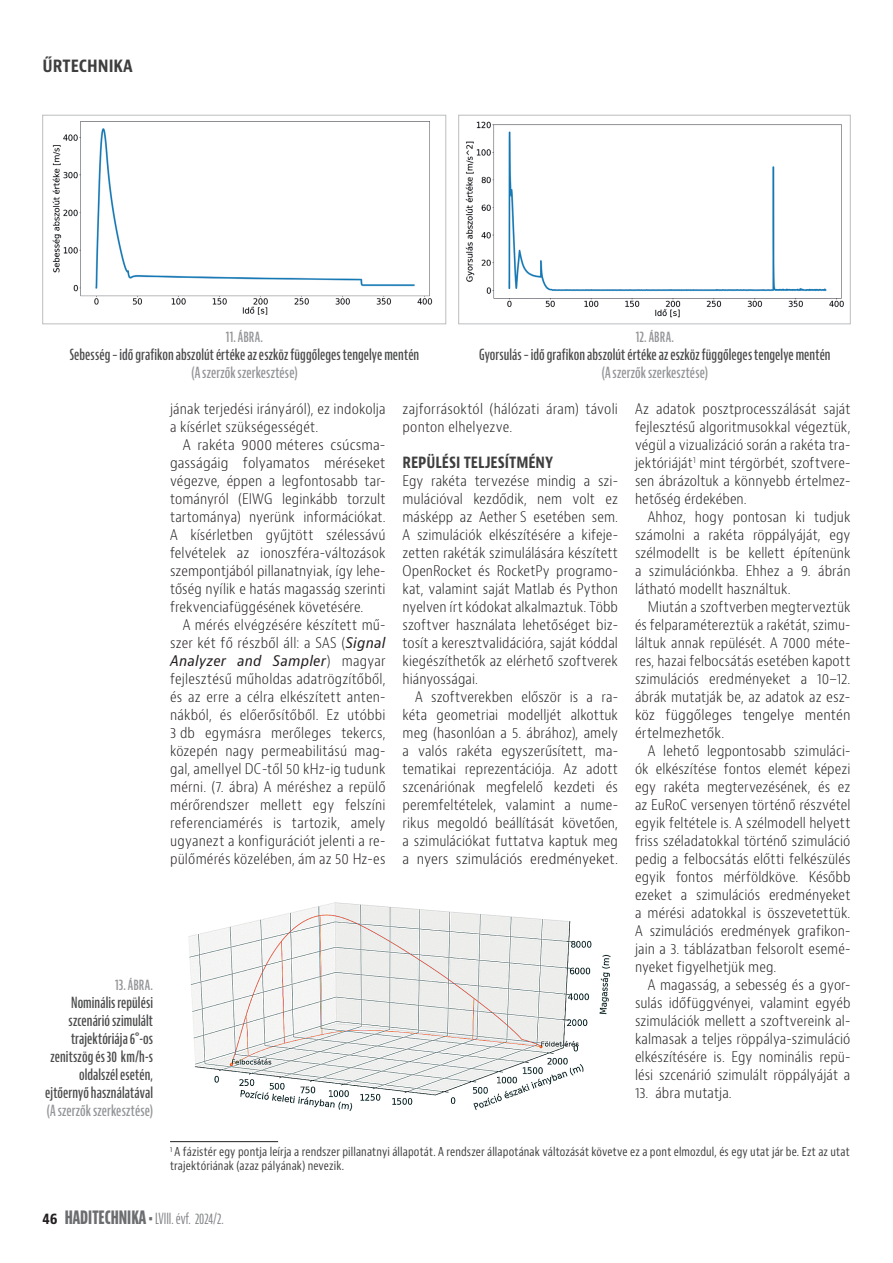
<style>
.page{position:relative;width:893px;height:1263px;background:#fff}
.page>*{position:absolute;margin:0;border:0;box-sizing:border-box;transform-origin:0 0}
.t1{font:700 condensed 18px "Bernino Sans";color:#3e3e3f}
.KÖZCÍM{font:700 condensed 16.5px "Bernino Sans";letter-spacing:-.005em;color:#3e3e3f;scale:.96 1}
.kepala_jobb{font:600 extra-condensed 15px/18px "Bernino Sans";letter-spacing:.005em;color:#4b4c4d;text-align:right}
.kepala_jobb-2{font:600 extra-condensed 15px "Bernino Sans";letter-spacing:.01em;color:#939598}
.t2{font:extra-condensed 15px "Bernino Sans";letter-spacing:-.005em;color:#808285}
.kenyér{font:300 condensed 14.25px/18px "Bernino Sans";letter-spacing:.005em;color:#231f20;text-align:justify;scale:.96 1}
.kenyer_tompa{font:300 condensed 14.25px/18px "Bernino Sans";letter-spacing:.005em;color:#231f20;text-align:justify;scale:.96 1}
.kenyér-2{font:300 condensed 14.25px/18px "Bernino Sans";letter-spacing:.005em;color:#231f20;text-align:justify}
.kenyér-3{font:300 condensed 14.25px/18px "Bernino Sans";letter-spacing:.005em;color:#231f20;text-align:justify;scale:.95 1}
.LÁBJEGYZET{font:condensed 12px/14.2px "Bernino Sans";letter-spacing:.01em;color:#3e3e3f;scale:.96 1}
.s1{color:#939598}
.s2{font-weight:400;font-style:italic;font-stretch:normal}
.s3{font-weight:700;font-stretch:condensed;color:#231f20}
.s4{font-weight:700;font-size:18px;color:#6c6d70}
</style>
<div class="page">
<hr style="left:170px;top:1141px;width:108px;height:1px;background:#231f20">
<img style="left:52px;top:121px;width:381px;height:194px">
<div style="left:43px;top:115px;width:403px;height:209px;border:1px solid #bcbdc0"></div>
<img style="left:465px;top:121px;width:379px;height:197px">
<div style="left:458px;top:115px;width:392px;height:209px;border:1px solid #bcbdc0"></div>
<img style="left:188px;top:902px;width:423px;height:209px">
<p class="t1" style="left:43px;top:54px;width:92px">ŰRTECHNIKA</p>
<p class="kepala_jobb-2" style="left:226px;top:328px;width:39px">11. ÁBRA.</p>
<p class="kepala_jobb" style="left:70px;top:346px;width:351px">Sebesség – idő grafikon abszolút értéke az eszköz függőleges tengelye mentén</p>
<p class="kepala_jobb-2" style="left:191px;top:364px;width:108px">(A szerzők szerkesztése)</p>
<p class="kepala_jobb-2" style="left:636px;top:328px;width:40px">12. ÁBRA.</p>
<p class="kepala_jobb" style="left:479px;top:346px;width:353px">Gyorsulás – idő grafikon abszolút értéke az eszköz függőleges tengelye mentén</p>
<p class="kepala_jobb-2" style="left:602px;top:364px;width:108px">(A szerzők szerkesztése)</p>
<p class="kepala_jobb" style="left:45px;top:976px;width:109px"><span class="s1">13. ÁBRA.<br></span>Nominális repülési szcenárió szimulált trajektóriája 6°-os zenitszög és 30 -km/h-s oldalszél esetén, ejtőernyő használatával <span class="s1">(A szerzők szerkesztése)</span></p>
<p class="kenyér" style="left:170px;top:400px;width:226px">jának terjedési irányáról), ez indokolja a kísérlet szükségességét.</p>
<p class="kenyér-2" style="left:170px;top:436px;width:217px;text-indent:13px">A rakéta 9000 méteres csúcsma&shy;gasságáig folyamatos méréseket végezve, éppen a legfontosabb tar&shy;tományról (EIWG leginkább torzult tartománya) nyerünk információkat.<br>A kísérletben gyűjtött szélessávú felvételek az ionoszféra-változások szempontjából pillanatnyiak, így lehe&shy;tőség nyílik e hatás magasság szerinti frekvenciafüggésének követésére.</p>
<p class="kenyér" style="left:170px;top:616px;width:226px;text-indent:13px">A mérés elvégzésére készített mű&shy;szer két fő részből áll: a SAS (<span class="s2">Signal Analyzer and Sampler</span>) magyar fejlesztésű műholdas adatrögzítőből, és az erre a célra elkészített anten&shy;nákból, és előerősítőből. Ez utóbbi 3 db egymásra merőleges tekercs, közepén nagy permeabilitású mag&shy;gal, amellyel DC-től 50 kHz-ig tudunk mérni. (7. ábra) A méréshez a repülő mérőrendszer mellett egy felszíni referenciamérés is tartozik, amely ugyanezt a konfigurációt jelenti a re&shy;pülőmérés közelében, ám az 50 Hz-es</p>
<p class="kenyér" style="left:403px;top:400px;width:226px">zajforrásoktól (hálózati áram) távoli ponton elhelyezve.</p>
<p class="KÖZCÍM" style="left:403px;top:452px;width:159px">REPÜLÉSI TELJESÍTMÉNY</p>
<p class="kenyer_tompa" style="left:403px;top:472px;width:226px">Egy rakéta tervezése mindig a szi&shy;mulációval kezdődik, nem volt ez másképp az Aether S esetében sem.<br>A szimulációk elkészítésére a kifeje&shy;zetten rakéták szimulálására készített OpenRocket és RocketPy programo&shy;kat, valamint saját Matlab és Python nyelven írt kódokat alkalmaztuk. Több szoftver használata lehetőséget biz&shy;tosít a keresztvalidációra, saját kóddal kiegészíthetők az elérhető szoftverek hiányosságai.</p>
<p class="kenyér" style="left:403px;top:688px;width:226px;text-indent:13px">A szoftverekben először is a ra&shy;kéta geometriai modelljét alkottuk meg (hasonlóan a 5. ábrához), amely a valós rakéta egyszerűsített, ma&shy;tematikai reprezentációja. Az adott szcenáriónak megfelelő kezdeti és peremfeltételek, valamint a nume&shy;rikus megoldó beállítását követően, a szimulációkat futtatva kaptuk meg a nyers szimulációs eredményeket.</p>
<p class="kenyér" style="left:635px;top:400px;width:226px">Az adatok posztprocesszálását saját fejlesztésű algoritmusokkal végeztük, végül a vizualizáció során a rakéta tra&shy;jektóriáját<sup>1</sup> mint térgörbét, szoftvere&shy;sen ábrázoltuk a könnyebb értelmez&shy;hetőség érdekében.</p>
<p class="kenyér" style="left:635px;top:508px;width:226px;text-indent:13px">Ahhoz, hogy pontosan ki tudjuk számolni a rakéta röppályáját, egy szélmodellt is be kellett építenünk a szimulációnkba. Ehhez a 9. ábrán látható modellt használtuk.</p>
<p class="kenyér-3" style="left:635px;top:598px;width:228px;text-indent:13px">Miután a szoftverben megterveztük és felparamétereztük a rakétát, szimu&shy;láltuk annak repülését. A 7000 méte&shy;res, hazai felbocsátás esetében kapott szimulációs eredményeket a 10–12. ábrák mutatják be, az adatok az esz&shy;köz függőleges tengelye mentén értelmezhetők.</p>
<p class="kenyér" style="left:635px;top:742px;width:226px;text-indent:13px">A lehető legpontosabb szimuláci&shy;ók elkészítése fontos elemét képezi egy rakéta megtervezésének, és ez az EuRoC versenyen történő részvétel egyik feltétele is. A szélmodell helyett friss széladatokkal történő szimuláció pedig a felbocsátás előtti felkészülés egyik fontos mérföldköve. Később ezeket a szimulációs eredményeket a mérési adatokkal is összevetettük.<br>A szimulációs eredmények grafikon&shy;jain a 3. táblázatban felsorolt esemé&shy;nyeket figyelhetjük meg.</p>
<p class="kenyér" style="left:635px;top:976px;width:226px;text-indent:13px">A magasság, a sebesség és a gyor&shy;sulás időfüggvényei, valamint egyéb szimulációk mellett a szoftvereink al&shy;kalmasak a teljes röppálya-szimuláció elkészítésére is. Egy nominális repü&shy;lési szcenárió szimulált röppályáját a</p>
<p class="kenyér" style="left:635px;top:1084px;width:102px">13. ábra mutatja.</p>
<p class="LÁBJEGYZET" style="left:170px;top:1145px;width:709px"><sup>1</sup> A fázistér egy pontja leírja a rendszer pillanatnyi állapotát. A rendszer állapotának változását követve ez a pont elmozdul, és egy utat jár be. Ezt az utat trajektóriának (azaz pályának) nevezik.</p>
<p class="t2" style="left:43px;top:1210px;width:183px"><span class="s3">46</span> <span class="s4">HADITECHNIKA •</span>LVIII. évf. 2024/2.</p>
</div>
